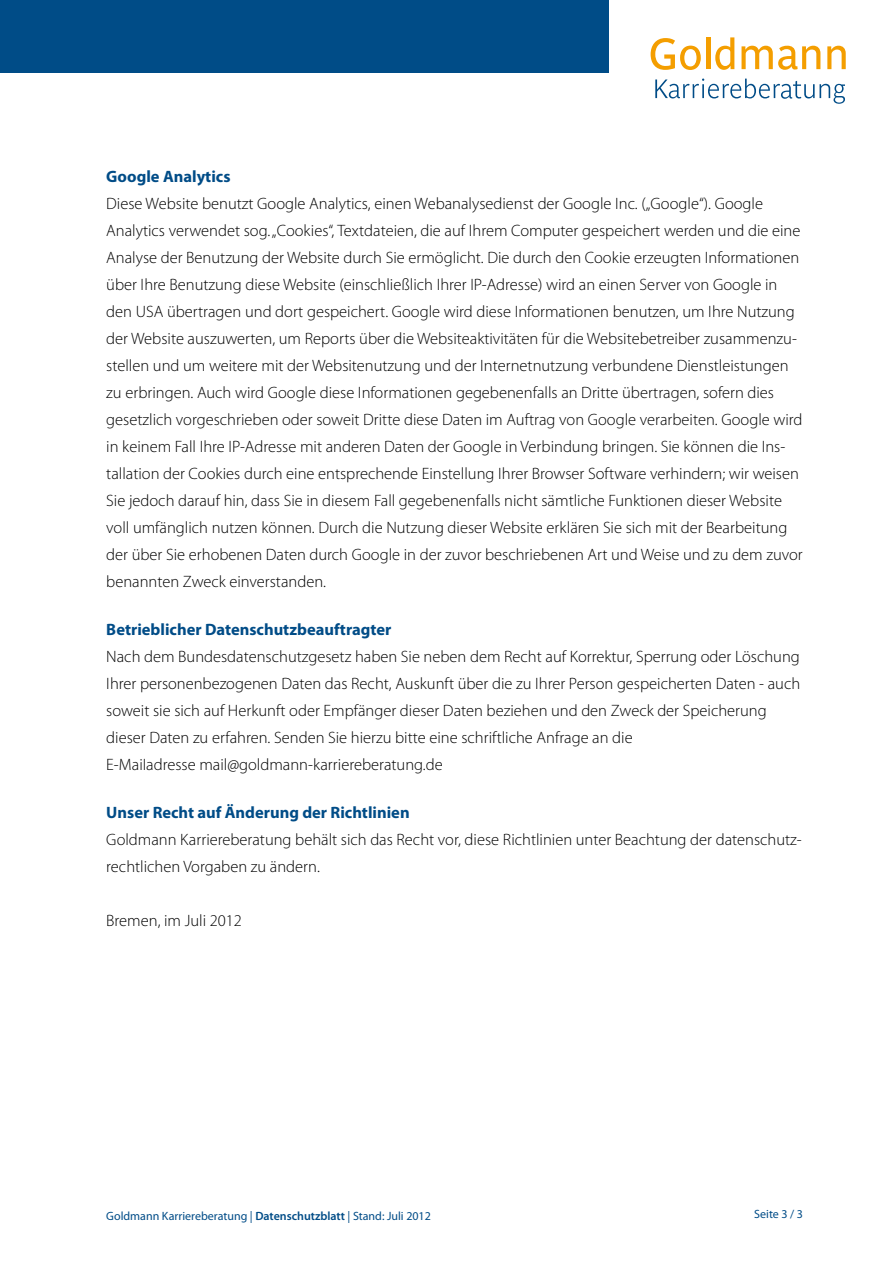
<style>
.page{position:relative;width:893px;height:1263px;background:#fff}
.page>*{position:absolute;margin:0;border:0;box-sizing:border-box;transform-origin:0 0}
.t1{font:300 16.5px/27px "Myriad Pro";color:#000}
.t2{font:700 16.5px "Myriad Pro";color:#004c87}
.t3{font:12px "Myriad Pro";color:#004c87}
.s1{font-weight:600}
</style>
<div class="page">
<div style="left:0;top:0;width:608px;height:72px;background:#004c87"></div>
<svg style="left:651px;top:38px;width:50px;height:32px"></svg>
<hr style="left:706px;top:37px;width:4px;height:32px;background:#f49e00">
<svg style="left:715px;top:37px;width:19px;height:33px"></svg>
<svg style="left:741px;top:46px;width:79px;height:24px"></svg>
<svg style="left:827px;top:46px;width:19px;height:23px"></svg>
<svg style="left:655px;top:79px;width:190px;height:25px"></svg>
<p class="t2" style="left:106px;top:166px;width:126px">Google Analytics</p>
<p class="t1" style="left:106px;top:191px;width:698px">Diese Website benutzt Google Analytics, einen Webanalysedienst der Google Inc. („Google“). Google Analytics verwendet sog.„Cookies“, Textdateien, die auf Ihrem Computer gespeichert werden und die eine Analyse der Benutzung der Website durch Sie ermöglicht. Die durch den Cookie erzeugten Informationen über Ihre Benutzung diese Website (einschließlich Ihrer IP-Adresse) wird an einen Server von Google in den USA übertragen und dort gespeichert. Google wird diese Informationen benutzen, um Ihre Nutzung der Website auszuwerten, um Reports über die Websiteaktivitäten für die Websitebetreiber zusammenzu&shy;stellen und um weitere mit der Websitenutzung und der Internetnutzung verbundene Dienstleistungen zu erbringen. Auch wird Google diese Informationen gegebenenfalls an Dritte übertragen, sofern dies gesetzlich vorgeschrieben oder soweit Dritte diese Daten im Auftrag von Google verarbeiten. Google wird in keinem Fall Ihre IP-Adresse mit anderen Daten der Google in Verbindung bringen. Sie können die Ins&shy;tallation der Cookies durch eine entsprechende Einstellung Ihrer Browser Software verhindern; wir weisen Sie jedoch darauf hin, dass Sie in diesem Fall gegebenenfalls nicht sämtliche Funktionen dieser Website voll umfänglich nutzen können. Durch die Nutzung dieser Website erklären Sie sich mit der Bearbeitung der über Sie erhobenen Daten durch Google in der zuvor beschriebenen Art und Weise und zu dem zuvor benannten Zweck einverstanden.</p>
<p class="t2" style="left:106px;top:619px;width:287px">Betrieblicher Datenschutzbeauftragter</p>
<p class="t1" style="left:106px;top:644px;width:695px">Nach dem Bundesdatenschutzgesetz haben Sie neben dem Recht auf Korrektur, Sperrung oder Löschung Ihrer personenbezogenen Daten das Recht, Auskunft über die zu Ihrer Person gespeicherten Daten - auch soweit sie sich auf Herkunft oder Empfänger dieser Daten beziehen und den Zweck der Speicherung dieser Daten zu erfahren. Senden Sie hierzu bitte eine schriftliche Anfrage an die<br>E-MaiIadresse mail@goldmann-karriereberatung.de</p>
<p class="t2" style="left:106px;top:802px;width:305px">Unser Recht auf Änderung der Richtlinien</p>
<p class="t1" style="left:106px;top:827px;width:697px">Goldmann Karriereberatung behält sich das Recht vor, diese Richtlinien unter Beachtung der datenschutz&shy;rechtlichen Vorgaben zu ändern.</p>
<p class="t1" style="left:106px;top:908px;width:137px">Bremen, im Juli 2012</p>
<p class="t3" style="left:106px;top:1208px;width:326px">Goldmann Karriereberatung | <span class="s1">Datenschutzblatt</span> | Stand: Juli 2012</p>
<p class="t3" style="left:754px;top:1207px;width:50px">Seite 3 / 3</p>
</div>
